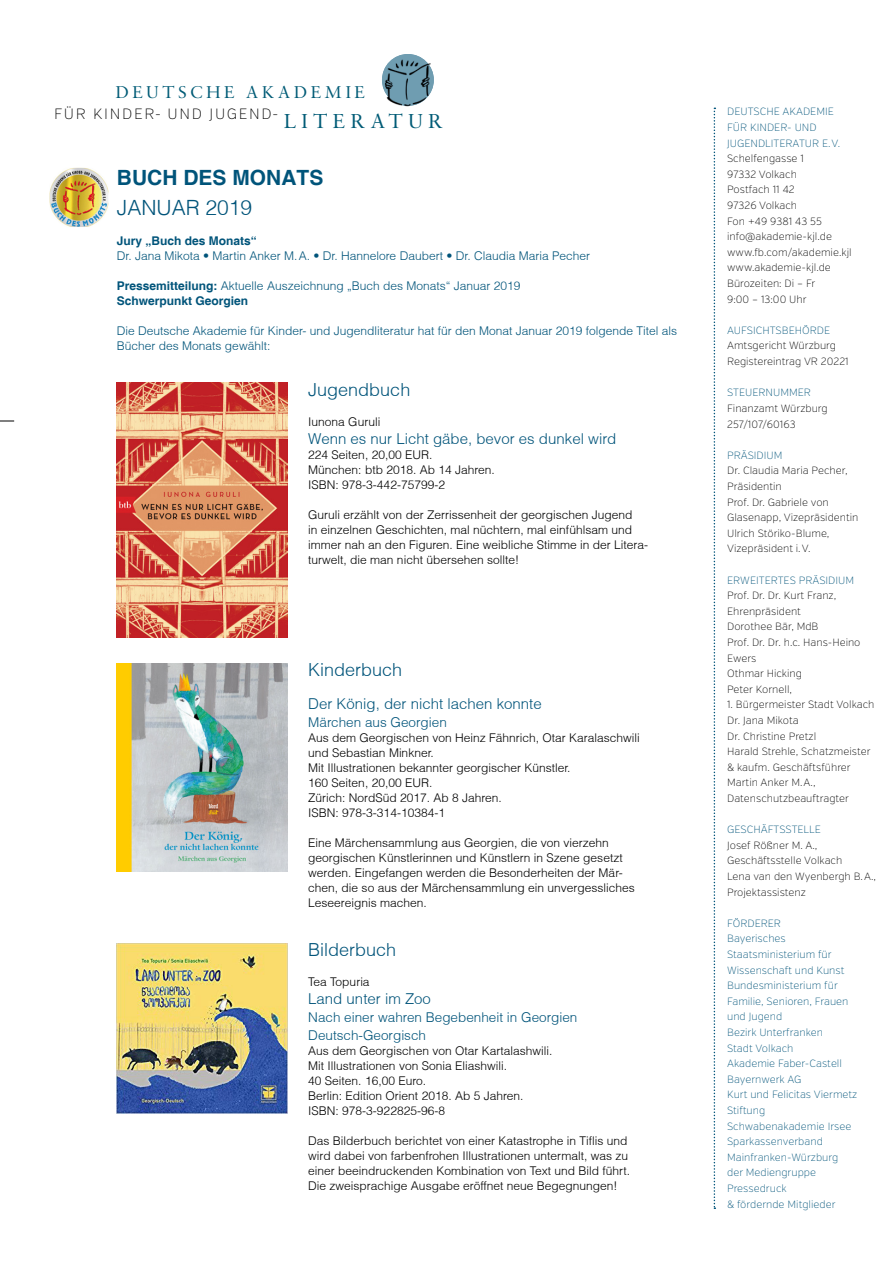
<style>
.page{position:relative;width:893px;height:1263px;background:#fff}
.page>*{position:absolute;margin:0;border:0;box-sizing:border-box;transform-origin:0 0}
.Ü1{font:700 21px "Helvetica";color:#00547a}
.Ü1-2{font:300 21px "Helvetica";color:#00547a}
.t1{font:18.3px "Sabon MT Std";letter-spacing:.18em;color:#005b76}
.Ü2{font:300 18px "Helvetica";color:#00547a}
.Titel{font:300 15px "Helvetica";color:#00547a}
.t2{font:200 14.85px "Verb";letter-spacing:.11em;color:#000}
.Titel-2{font:300 13.5px "Helvetica";color:#00547a}
.copy{font:300 12px/15px "Helvetica";color:#000}
.copy-2{font:300 12px/15px "Helvetica";color:#00547a}
.copy-3{font:700 12px "Helvetica";color:#00547a}
.t3{font:200 10.5px/15.6px "Verb";color:#000}
.t4{font:200 10.5px/15.6px "Verb";color:#00547a}
.s1{font-family:"Sabon MT Std";font-weight:400;font-size:21.6px;color:#005b76}
.s2{font-weight:700}
</style>
<div class="page">
<svg style="left:714px;top:108px;width:1px;height:1101px"></svg>
<img style="left:382px;top:57px;width:52px;height:50px">
<svg style="left:0;top:421px;width:14px;height:1px"></svg>
<img style="left:49px;top:168px;width:59px;height:59px">
<img style="left:117px;top:943px;width:170px;height:170px">
<img style="left:117px;top:663px;width:170px;height:209px">
<img style="left:117px;top:383px;width:170px;height:255px">
<p class="t1" style="left:115px;top:81px;width:251px">DEUTSCHE AKADEMIE</p>
<p class="t2" style="left:54px;top:105px;width:391px">FÜR KINDER- UND JUGEND- <span class="s1">LITERATUR</span></p>
<p class="Ü1" style="left:117px;top:165px;width:208px">BUCH DES MONATS</p>
<p class="Ü1-2" style="left:117px;top:195px;width:137px">JANUAR 2019</p>
<p class="copy-3" style="left:117px;top:234px;width:142px">Jury „Buch des Monats“</p>
<p class="copy-2" style="left:117px;top:248px;width:475px">Dr. Jana Mikota • Martin Anker M.A. • Dr. Hannelore Daubert • Dr. Claudia Maria Pecher</p>
<p class="copy-2" style="left:117px;top:278px;width:405px"><span class="s2">Pressemitteilung:</span> Aktuelle Auszeichnung „Buch des Monats“ Januar 2019</p>
<p class="copy-3" style="left:117px;top:294px;width:133px">Schwerpunkt Georgien</p>
<p class="copy-2" style="left:117px;top:323px;width:562px">Die Deutsche Akademie für Kinder- und Jugendliteratur hat für den Monat Januar 2019 folgende Titel als<br>Bücher des Monats gewählt:</p>
<p class="Ü2" style="left:308px;top:378px;width:104px">Jugendbuch</p>
<p class="copy" style="left:308px;top:414px;width:74px">Iunona Guruli</p>
<p class="Titel" style="left:308px;top:429px;width:309px">Wenn es nur Licht gäbe, bevor es dunkel wird</p>
<p class="copy" style="left:308px;top:447px;width:126px">224 Seiten, 20,00 EUR.</p>
<p class="copy" style="left:308px;top:462px;width:188px">München: btb 2018. Ab 14 Jahren.</p>
<p class="copy" style="left:308px;top:477px;width:138px">ISBN: 978-3-442-75799-2</p>
<p class="copy" style="left:308px;top:507px;width:341px">Guruli erzählt von der Zerrissenheit der georgischen Jugend<br>in einzelnen Geschichten, mal nüchtern, mal einfühlsam und immer nah an den Figuren. Eine weibliche Stimme in der Litera&shy;turwelt, die man nicht übersehen sollte!</p>
<p class="Ü2" style="left:308px;top:658px;width:96px">Kinderbuch</p>
<p class="Titel" style="left:308px;top:694px;width:235px">Der König, der nicht lachen konnte</p>
<p class="Titel-2" style="left:308px;top:714px;width:140px">Märchen aus Georgien</p>
<p class="copy" style="left:308px;top:730px;width:333px">Aus dem Georgischen von Heinz Fähnrich, Otar Karalaschwili und Sebastian Minkner.</p>
<p class="copy" style="left:308px;top:760px;width:264px">Mit Illustrationen bekannter georgischer Künstler.</p>
<p class="copy" style="left:308px;top:775px;width:126px">160 Seiten, 20,00 EUR.</p>
<p class="copy" style="left:308px;top:790px;width:195px">Zürich: NordSüd 2017. Ab 8 Jahren.</p>
<p class="copy" style="left:308px;top:805px;width:138px">ISBN: 978-3-314-10384-1</p>
<p class="copy" style="left:308px;top:835px;width:328px">Eine Märchensammlung aus Georgien, die von vierzehn georgischen Künstlerinnen und Künstlern in Szene gesetzt werden. Eingefangen werden die Besonderheiten der Mär&shy;chen, die so aus der Märchensammlung ein unvergessliches Leseereignis machen.</p>
<p class="Ü2" style="left:308px;top:939px;width:90px">Bilderbuch</p>
<p class="copy" style="left:308px;top:974px;width:63px">Tea Topuria</p>
<p class="Titel" style="left:308px;top:990px;width:124px">Land unter im Zoo</p>
<p class="Titel-2" style="left:308px;top:1009px;width:271px">Nach einer wahren Begebenheit in Georgien</p>
<p class="Titel-2" style="left:308px;top:1027px;width:119px">Deutsch-Georgisch</p>
<p class="copy" style="left:308px;top:1043px;width:246px">Aus dem Georgischen von Otar Kartalashwili.</p>
<p class="copy" style="left:308px;top:1058px;width:200px">Mit Illustrationen von Sonia Eliashwili.</p>
<p class="copy" style="left:308px;top:1073px;width:119px">40 Seiten. 16,00 Euro.</p>
<p class="copy" style="left:308px;top:1088px;width:217px">Berlin: Edition Orient 2018. Ab 5 Jahren.</p>
<p class="copy" style="left:308px;top:1103px;width:138px">ISBN: 978-3-922825-96-8</p>
<p class="copy" style="left:308px;top:1133px;width:323px">Das Bilderbuch berichtet von einer Katastrophe in Tiflis und wird dabei von farbenfrohen Illustrationen untermalt, was zu einer beeindruckenden Kombination von Text und Bild führt.<br>Die zweisprachige Ausgabe eröffnet neue Begegnungen!</p>
<p class="t4" style="left:727px;top:104px;width:115px">DEUTSCHE AKADEMIE<br>FÜR KINDER- UND<br>JUGENDLITERATUR E.V.</p>
<p class="t3" style="left:727px;top:151px;width:78px">Schelfengasse 1</p>
<p class="t3" style="left:727px;top:167px;width:71px">97332 Volkach</p>
<p class="t3" style="left:727px;top:182px;width:69px">Postfach 11 42</p>
<p class="t3" style="left:727px;top:198px;width:72px">97326 Volkach</p>
<p class="t3" style="left:727px;top:213px;width:96px">Fon +49 9381 43 55</p>
<p class="t3" style="left:727px;top:229px;width:106px">info@akademie-kjl.de</p>
<p class="t3" style="left:727px;top:245px;width:126px">www.fb.com/akademie.kjl</p>
<p class="t3" style="left:727px;top:260px;width:105px">www.akademie-kjl.de</p>
<p class="t3" style="left:727px;top:276px;width:90px">Bürozeiten: Di – Fr</p>
<p class="t3" style="left:727px;top:291px;width:81px">9:00 – 13:00 Uhr</p>
<p class="t4" style="left:727px;top:323px;width:104px">AUFSICHTSBEHÖRDE</p>
<p class="t3" style="left:727px;top:338px;width:110px">Amtsgericht Würzburg</p>
<p class="t3" style="left:727px;top:354px;width:123px">Registereintrag VR 20221</p>
<p class="t4" style="left:727px;top:385px;width:85px">STEUERNUMMER</p>
<p class="t3" style="left:727px;top:401px;width:102px">Finanzamt Würzburg</p>
<p class="t3" style="left:727px;top:416px;width:70px">257/107/60163</p>
<p class="t4" style="left:727px;top:447px;width:57px">PRÄSIDIUM</p>
<p class="t3" style="left:727px;top:463px;width:122px">Dr. Claudia Maria Pecher,</p>
<p class="t3" style="left:727px;top:479px;width:56px">Präsidentin</p>
<p class="t3" style="left:727px;top:494px;width:133px">Prof. Dr. Gabriele von<br>Glasenapp, Vizepräsidentin</p>
<p class="t3" style="left:727px;top:525px;width:104px">Ulrich Störiko-Blume,</p>
<p class="t3" style="left:727px;top:541px;width:85px">Vizepräsident i.V.</p>
<p class="t4" style="left:727px;top:572px;width:128px">ERWEITERTES PRÄSIDIUM</p>
<p class="t3" style="left:727px;top:588px;width:111px">Prof. Dr. Dr. Kurt Franz,</p>
<p class="t3" style="left:727px;top:603px;width:75px">Ehrenpräsident</p>
<p class="t3" style="left:727px;top:619px;width:93px">Dorothee Bär, MdB</p>
<p class="t3" style="left:727px;top:635px;width:135px">Prof. Dr. Dr. h.c. Hans-Heino<br>Ewers</p>
<p class="t3" style="left:727px;top:666px;width:76px">Othmar Hicking</p>
<p class="t3" style="left:727px;top:681px;width:66px">Peter Kornell,</p>
<p class="t3" style="left:727px;top:697px;width:149px">1. Bürgermeister Stadt Volkach</p>
<p class="t3" style="left:727px;top:713px;width:73px">Dr. Jana Mikota</p>
<p class="t3" style="left:727px;top:728px;width:91px">Dr. Christine Pretzl</p>
<p class="t3" style="left:727px;top:744px;width:145px">Harald Strehle, Schatzmeister</p>
<p class="t3" style="left:727px;top:759px;width:125px">&amp; kaufm. Geschäftsführer</p>
<p class="t3" style="left:727px;top:775px;width:90px">Martin Anker M.A.,</p>
<p class="t3" style="left:727px;top:791px;width:123px">Datenschutzbeauftragter</p>
<p class="t4" style="left:727px;top:822px;width:95px">GESCHÄFTSSTELLE</p>
<p class="t3" style="left:727px;top:837px;width:117px">Josef Rößner M. A.,<br>Geschäftsstelle Volkach</p>
<p class="t3" style="left:727px;top:869px;width:150px">Lena van den Wyenbergh B.A.,<br>Projektassistenz</p>
<p class="t4" style="left:727px;top:915px;width:123px">FÖRDERER<br>Bayerisches<br>Staatsministerium für<br>Wissenschaft und Kunst<br>Bundesministerium für<br>Familie, Senioren, Frauen und Jugend</p>
<p class="t4" style="left:727px;top:1025px;width:97px">Bezirk Unterfranken</p>
<p class="t4" style="left:727px;top:1040px;width:68px">Stadt Volkach</p>
<p class="t4" style="left:727px;top:1056px;width:116px">Akademie Faber-Castell</p>
<p class="t4" style="left:727px;top:1071px;width:76px">Bayernwerk AG</p>
<p class="t4" style="left:727px;top:1087px;width:132px">Kurt und Felicitas Viermetz<br>Stiftung</p>
<p class="t4" style="left:727px;top:1118px;width:126px">Schwabenakademie Irsee</p>
<p class="t4" style="left:727px;top:1134px;width:113px">Sparkassenverband<br>Mainfranken-Würzburg</p>
<p class="t4" style="left:727px;top:1165px;width:90px">der Mediengruppe<br>Pressedruck</p>
<p class="t4" style="left:727px;top:1196px;width:110px">&amp; fördernde Mitglieder</p>
</div>
